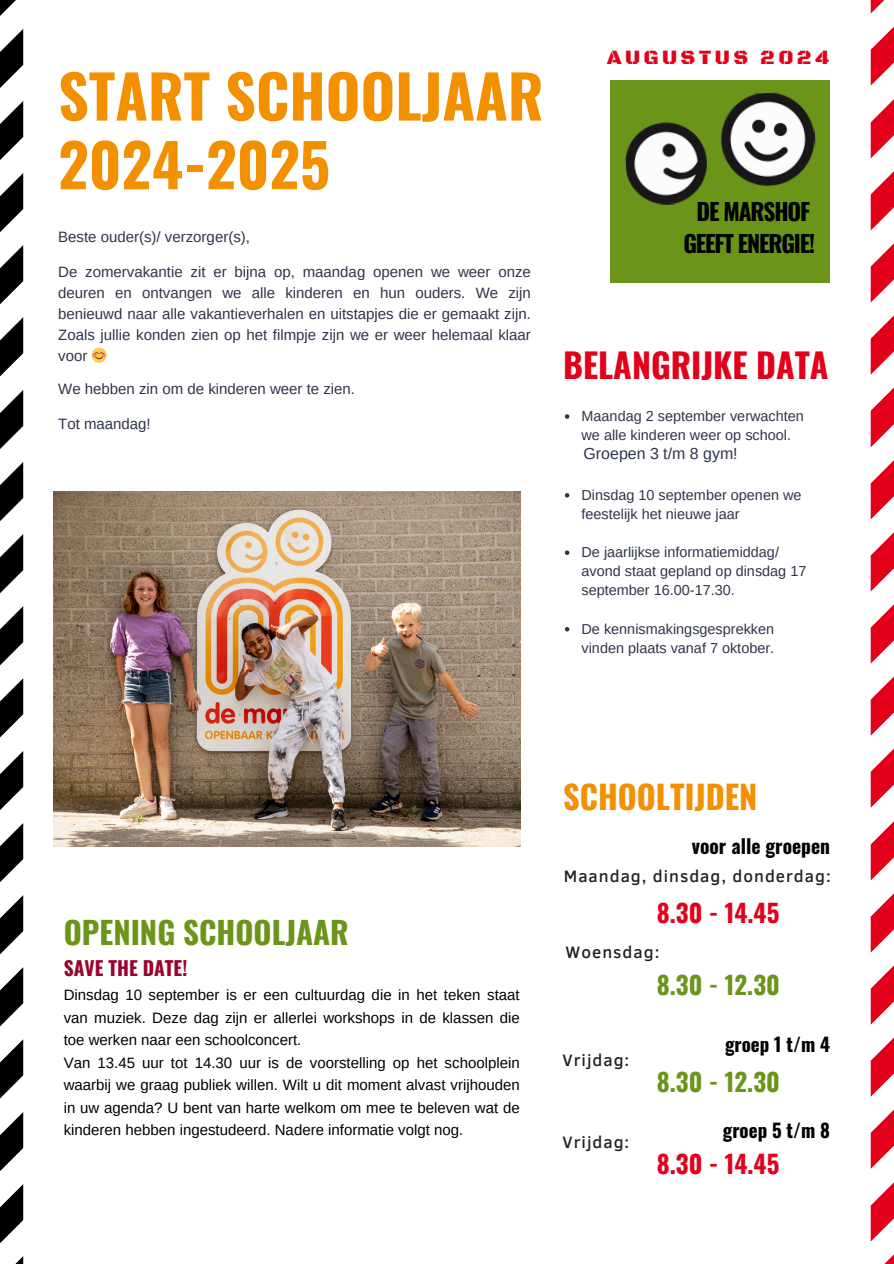
<style>
.page{position:relative;width:894px;height:1264px;background:#fff}
.page>*{position:absolute;margin:0;border:0;box-sizing:border-box;transform-origin:0 0}
.t1{font:700 59.4px/68.7px "Oswald";color:#f29000}
.t2{font:700 33.9px "Oswald";color:#e2001a}
.t3{font:700 32.4px "Oswald";color:#f29000}
.t4{font:700 30.9px "Oswald";color:#6a9519}
.t5{font:700 24.9px "Oswald";color:#e2001a}
.t6{font:700 24.9px "Oswald";color:#6a9519}
.t7{font:700 23.4px/31.5px "Oswald";letter-spacing:-.05em;color:#000;text-align:center}
.t8{font:20.7px "Black Ops One";letter-spacing:.16em;color:#e2001a}
.t9{font:700 19.5px "Oswald";color:#000}
.t10{font:700 19.5px "Oswald";color:#99042f}
.t11{font:700 18.9px "Oswald";color:#000}
.t12{font:500 16.95px "Clear Sans";letter-spacing:.06em;color:#222}
.t13{font:15.9px "Arimo";color:#2f344a}
.t14{font:15px/22.5px "Arimo";color:#000;text-align:justify}
.t15{font:15px/21px "Arimo";color:#2f344a;text-align:justify}
.t16{font:14.4px/19.2px "Arimo";color:#2f344a}
</style>
<div class="page">
<img style="left:54px;top:491px;width:466px;height:355px">
<svg style="left:0;top:0;width:23px;height:1263px"></svg>
<svg style="left:870px;top:0;width:23px;height:1263px"></svg>
<div style="left:610px;top:80px;width:219px;height:202px;background:#6a9519"></div>
<img style="left:625px;top:92px;width:191px;height:113px">
<svg style="left:564px;top:414px;width:5px;height:5px"></svg>
<svg style="left:564px;top:493px;width:5px;height:4px"></svg>
<svg style="left:564px;top:550px;width:5px;height:5px"></svg>
<svg style="left:564px;top:627px;width:5px;height:4px"></svg>
<p class="t1" style="left:58px;top:59px;width:486px">START SCHOOLJAAR<br>2024-2025</p>
<h1 class="t15" style="left:58px;top:226px;width:193px">Beste ouder(s)/ verzorger(s),</h1>
<p class="t15" style="left:58px;top:261px;width:474px">De zomervakantie zit er bijna op, maandag openen we weer onze deuren en ontvangen we alle kinderen en hun ouders. We zijn benieuwd naar alle vakantieverhalen en uitstapjes die er gemaakt zijn.<br>Zoals jullie konden zien op het filmpje zijn we er weer helemaal klaar voor</p>
<h3 class="t15" style="left:58px;top:378px;width:298px">We hebben zin om de kinderen weer te zien.</h3>
<p class="t15" style="left:58px;top:413px;width:94px">Tot maandag!</p>
<p class="t8" style="left:606px;top:45px;width:224px">AUGUSTUS 2024</p>
<p class="t7" style="left:683px;top:195px;width:133px">DE MARSHOF<br>GEEFT ENERGIE!</p>
<p class="t2" style="left:563px;top:338px;width:267px">BELANGRIJKE DATA</p>
<p class="t16" style="left:581px;top:406px;width:224px">Maandag 2 september verwachten we alle kinderen weer op school.</p>
<p class="t13" style="left:583px;top:445px;width:156px">Groepen 3 t/m 8 gym!</p>
<h2 class="t16" style="left:581px;top:485px;width:221px">Dinsdag 10 september openen we feestelijk het nieuwe jaar</h2>
<p class="t16" style="left:581px;top:542px;width:226px">De jaarlijkse informatiemiddag/ avond staat gepland op dinsdag 17 september 16.00-17.30.</p>
<p class="t16" style="left:581px;top:619px;width:194px">De kennismakingsgesprekken vinden plaats vanaf 7 oktober.</p>
<p class="t4" style="left:64px;top:908px;width:286px">OPENING SCHOOLJAAR</p>
<h4 class="t10" style="left:64px;top:952px;width:125px">SAVE THE DATE!</h4>
<h4 class="t14" style="left:64px;top:983px;width:457px">Dinsdag 10 september is er een cultuurdag die in het teken staat van muziek. Deze dag zijn er allerlei workshops in de klassen die toe werken naar een schoolconcert.</h4>
<p class="t14" style="left:64px;top:1051px;width:457px">Van 13.45 uur tot 14.30 uur is de voorstelling op het schoolplein waarbij we graag publiek willen. Wilt u dit moment alvast vrijhouden in uw agenda? U bent van harte welkom om mee te beleven wat de kinderen hebben ingestudeerd. Nadere informatie volgt nog.</p>
<p class="t3" style="left:563px;top:771px;width:196px">SCHOOLTIJDEN</p>
<h2 class="t9" style="left:691px;top:831px;width:140px">voor alle groepen</h2>
<p class="t12" style="left:563px;top:864px;width:268px">Maandag, dinsdag, donderdag:</p>
<h2 class="t5" style="left:656px;top:893px;width:124px">8.30 - 14.45</h2>
<h5 class="t12" style="left:565px;top:939px;width:95px">Woensdag:</h5>
<p class="t6" style="left:656px;top:964px;width:124px">8.30 - 12.30</p>
<p class="t12" style="left:562px;top:1047px;width:68px">Vrijdag:</p>
<p class="t12" style="left:562px;top:1129px;width:68px">Vrijdag:</p>
<p class="t11" style="left:725px;top:1029px;width:106px">groep 1 t/m 4</p>
<h4 class="t6" style="left:656px;top:1062px;width:124px">8.30 - 12.30</h4>
<h4 class="t11" style="left:722px;top:1115px;width:109px">groep 5 t/m 8</h4>
<p class="t5" style="left:656px;top:1143px;width:124px">8.30 - 14.45</p>
</div>
